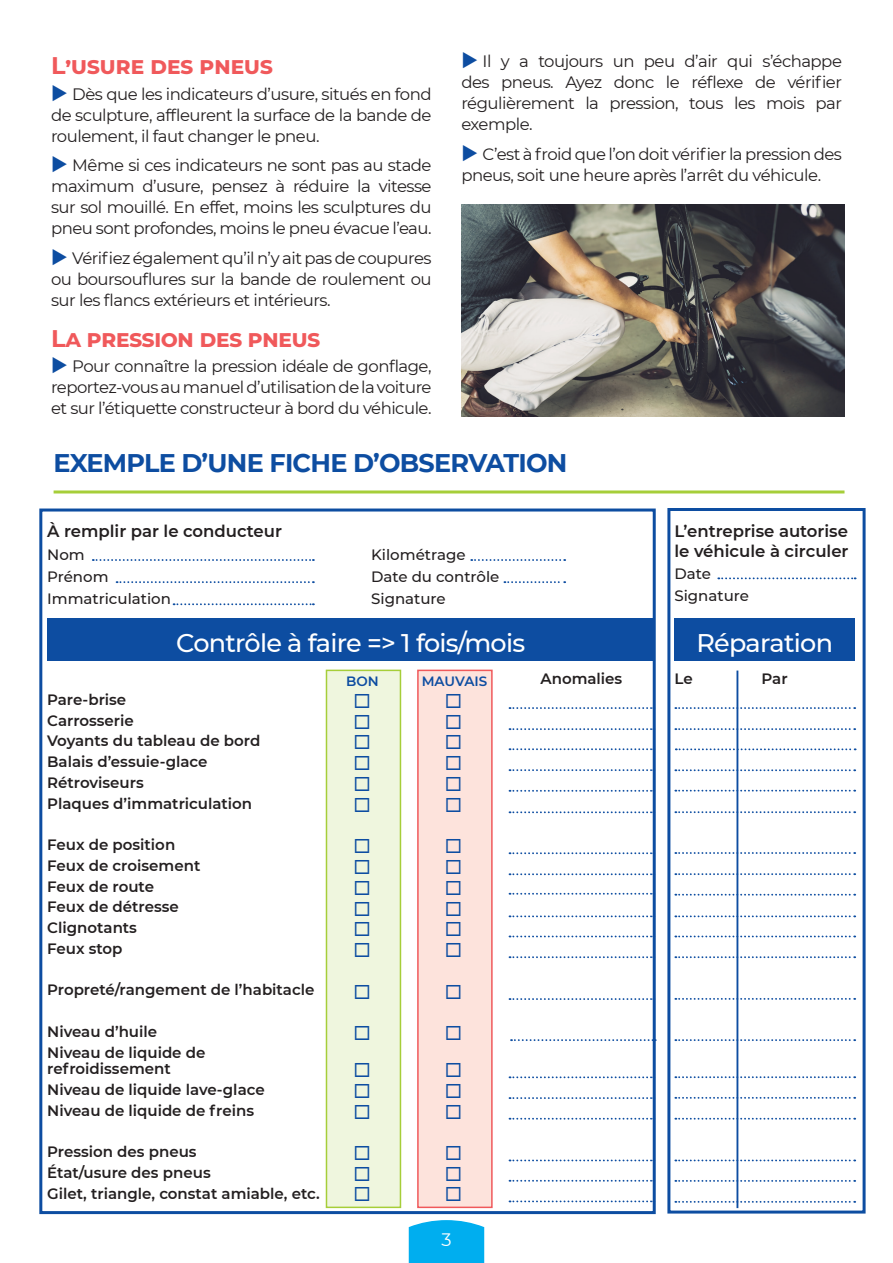
<style>
.page{position:relative;width:893px;height:1263px;background:#fff}
.page>*{position:absolute;margin:0;border:0;box-sizing:border-box;transform-origin:0 0}
.t1{font:500 25.5px "Montserrat";letter-spacing:-.03em;color:#fff}
.t2{font:700 25.5px "Montserrat";letter-spacing:-.03em;color:#0d4da1}
.t3{font:700 24px "Montserrat";letter-spacing:-.03em;color:#f0595b}
.t4{font:18px "Montserrat";color:#fff}
.t5{font:16.5px/21px "Montserrat";letter-spacing:-.03em;color:#231f20;text-align:justify}
.t6{font:600 16.5px/19.5px "Montserrat";color:#231f20}
.t7{font:600 15px/20.7px "Montserrat";color:#231f20}
.t8{font:500 15px/22.2px "Montserrat";color:#231f20}
.t9{font:600 13.5px "Montserrat";color:#0d4da1}
</style>
<div class="page">
<svg style="left:408px;top:1220px;width:77px;height:43px;background:#13b4f0"></svg>
<img style="left:462px;top:204px;width:382px;height:213px">
<hr style="left:54px;top:490px;width:790px;height:3px;background:#a6ce39">
<div style="left:326px;top:670px;width:75px;height:538px;background:#eff6de;border:2px solid #a6ce39"></div>
<div style="left:47px;top:618px;width:607px;height:43px;background:#0d4da1"></div>
<div style="left:417px;top:670px;width:76px;height:538px;background:#fde3dc;border:2px solid #f0595b"></div>
<svg style="left:509px;top:707px;width:143px;height:2px"></svg>
<svg style="left:509px;top:728px;width:143px;height:2px"></svg>
<svg style="left:509px;top:748px;width:143px;height:2px"></svg>
<svg style="left:509px;top:769px;width:143px;height:2px"></svg>
<svg style="left:509px;top:790px;width:143px;height:2px"></svg>
<div style="left:674px;top:618px;width:181px;height:43px;background:#0d4da1"></div>
<svg style="left:675px;top:707px;width:180px;height:2px"></svg>
<hr style="left:736px;top:670px;width:2px;height:538px;background:#0d4da1">
<svg style="left:509px;top:811px;width:143px;height:2px"></svg>
<svg style="left:509px;top:852px;width:143px;height:2px"></svg>
<svg style="left:509px;top:873px;width:143px;height:2px"></svg>
<svg style="left:509px;top:893px;width:143px;height:2px"></svg>
<svg style="left:509px;top:915px;width:143px;height:2px"></svg>
<svg style="left:509px;top:935px;width:143px;height:2px"></svg>
<svg style="left:509px;top:956px;width:143px;height:2px"></svg>
<svg style="left:509px;top:998px;width:143px;height:2px"></svg>
<svg style="left:511px;top:1039px;width:141px;height:2px"></svg>
<svg style="left:509px;top:1076px;width:143px;height:2px"></svg>
<svg style="left:509px;top:1097px;width:143px;height:2px"></svg>
<svg style="left:509px;top:1118px;width:143px;height:2px"></svg>
<svg style="left:509px;top:1159px;width:143px;height:2px"></svg>
<svg style="left:509px;top:1180px;width:143px;height:2px"></svg>
<svg style="left:509px;top:1200px;width:143px;height:2px"></svg>
<svg style="left:675px;top:728px;width:180px;height:2px"></svg>
<svg style="left:676px;top:748px;width:180px;height:2px"></svg>
<svg style="left:675px;top:769px;width:180px;height:2px"></svg>
<svg style="left:675px;top:790px;width:180px;height:1px"></svg>
<svg style="left:675px;top:811px;width:180px;height:2px"></svg>
<svg style="left:675px;top:852px;width:180px;height:2px"></svg>
<svg style="left:675px;top:873px;width:180px;height:2px"></svg>
<svg style="left:675px;top:894px;width:180px;height:2px"></svg>
<svg style="left:675px;top:915px;width:180px;height:2px"></svg>
<svg style="left:675px;top:935px;width:180px;height:2px"></svg>
<svg style="left:675px;top:956px;width:180px;height:2px"></svg>
<svg style="left:675px;top:998px;width:180px;height:2px"></svg>
<svg style="left:675px;top:1039px;width:180px;height:2px"></svg>
<svg style="left:675px;top:1076px;width:180px;height:2px"></svg>
<svg style="left:675px;top:1097px;width:180px;height:2px"></svg>
<svg style="left:675px;top:1118px;width:180px;height:2px"></svg>
<svg style="left:675px;top:1159px;width:180px;height:2px"></svg>
<svg style="left:675px;top:1180px;width:180px;height:2px"></svg>
<svg style="left:675px;top:1201px;width:180px;height:2px"></svg>
<svg style="left:93px;top:559px;width:221px;height:2px"></svg>
<svg style="left:117px;top:581px;width:197px;height:2px"></svg>
<svg style="left:174px;top:603px;width:140px;height:2px"></svg>
<svg style="left:471px;top:559px;width:94px;height:2px"></svg>
<svg style="left:504px;top:581px;width:61px;height:2px"></svg>
<svg style="left:718px;top:577px;width:138px;height:2px"></svg>
<div style="left:39px;top:508px;width:617px;height:706px;border:3px solid #0d4da1"></div>
<div style="left:667px;top:508px;width:199px;height:705px;border:3px solid #0d4da1"></div>
<h2 class="t3" style="left:51px;top:48px;width:224px">L’usure des pneus</h2>
<p class="t5" style="left:51px;top:83px;width:382px;text-indent:21px">Dès que les indicateurs d’usure, situés en fond de sculpture, affleurent la surface de la bande de roulement, il faut changer le pneu.</p>
<p class="t5" style="left:51px;top:154px;width:382px;text-indent:21px">Même si ces indicateurs ne sont pas au stade maximum d’usure, pensez à réduire la vitesse sur sol mouillé. En effet, moins les sculptures du pneu sont profondes, moins le pneu évacue l’eau.</p>
<p class="t5" style="left:51px;top:247px;width:382px;text-indent:21px">Vérifiez également qu’il n’y ait pas de coupures ou boursouflures sur la bande de roulement ou sur les flancs extérieurs et intérieurs.</p>
<h2 class="t3" style="left:51px;top:321px;width:271px">La pression des pneus</h2>
<p class="t5" style="left:51px;top:355px;width:382px;text-indent:21px">Pour connaître la pression idéale de gonflage, reportez-vous au manuel d’utilisation de la voiture et sur l’étiquette constructeur à bord du véhicule.</p>
<p class="t5" style="left:461px;top:50px;width:382px;text-indent:21px">Il y a toujours un peu d’air qui s’échappe des pneus. Ayez donc le réflexe de vérifier régulièrement la pression, tous les mois par exemple.</p>
<p class="t5" style="left:461px;top:143px;width:382px;text-indent:21px">C’est à froid que l’on doit vérifier la pression des pneus, soit une heure après l’arrêt du véhicule.</p>
<h1 class="t2" style="left:54px;top:444px;width:515px">EXEMPLE D’UNE FICHE D’OBSERVATION</h1>
<p class="t6" style="left:47px;top:521px;width:236px">À remplir par le conducteur</p>
<p class="t8" style="left:47px;top:542px;width:39px">Nom</p>
<p class="t8" style="left:371px;top:542px;width:96px">Kilométrage</p>
<p class="t8" style="left:47px;top:565px;width:63px">Prénom</p>
<p class="t8" style="left:371px;top:565px;width:130px">Date du contrôle</p>
<p class="t8" style="left:47px;top:587px;width:125px">Immatriculation</p>
<p class="t8" style="left:371px;top:587px;width:76px">Signature</p>
<h1 class="t1" style="left:176px;top:625px;width:350px">Contrôle à faire =&gt; 1 fois/mois</h1>
<p class="t7" style="left:47px;top:689px;width:215px">Pare-brise<br>Carrosserie<br>Voyants du tableau de bord<br>Balais d’essuie-glace<br>Rétroviseurs<br>Plaques d’immatriculation</p>
<p class="t7" style="left:47px;top:834px;width:155px">Feux de position<br>Feux de croisement<br>Feux de route<br>Feux de détresse<br>Clignotants<br>Feux stop</p>
<p class="t7" style="left:47px;top:979px;width:269px">Propreté/rangement de l’habitacle</p>
<p class="t7" style="left:47px;top:1021px;width:160px">Niveau d’huile<br>Niveau de liquide de</p>
<p class="t7" style="left:47px;top:1058px;width:219px">refroidissement<br>Niveau de liquide lave-glace<br>Niveau de liquide de freins</p>
<p class="t7" style="left:47px;top:1141px;width:274px">Pression des pneus<br>État/usure des pneus<br>Gilet, triangle, constat amiable, etc.</p>
<p class="t9" style="left:346px;top:672px;width:34px">BON</p>
<p class="t9" style="left:422px;top:672px;width:67px">MAUVAIS</p>
<p class="t7" style="left:540px;top:668px;width:83px">Anomalies</p>
<p class="t4" style="left:441px;top:1227px;width:12px">3</p>
<p class="t6" style="left:674px;top:521px;width:176px">L’entreprise autorise le véhicule à circuler</p>
<p class="t8" style="left:674px;top:562px;width:76px">Date<br>Signature</p>
<h1 class="t1" style="left:696px;top:625px;width:138px">Réparation</h1>
<p class="t7" style="left:674px;top:668px;width:20px">Le</p>
<p class="t7" style="left:762px;top:668px;width:28px">Par</p>
</div>
